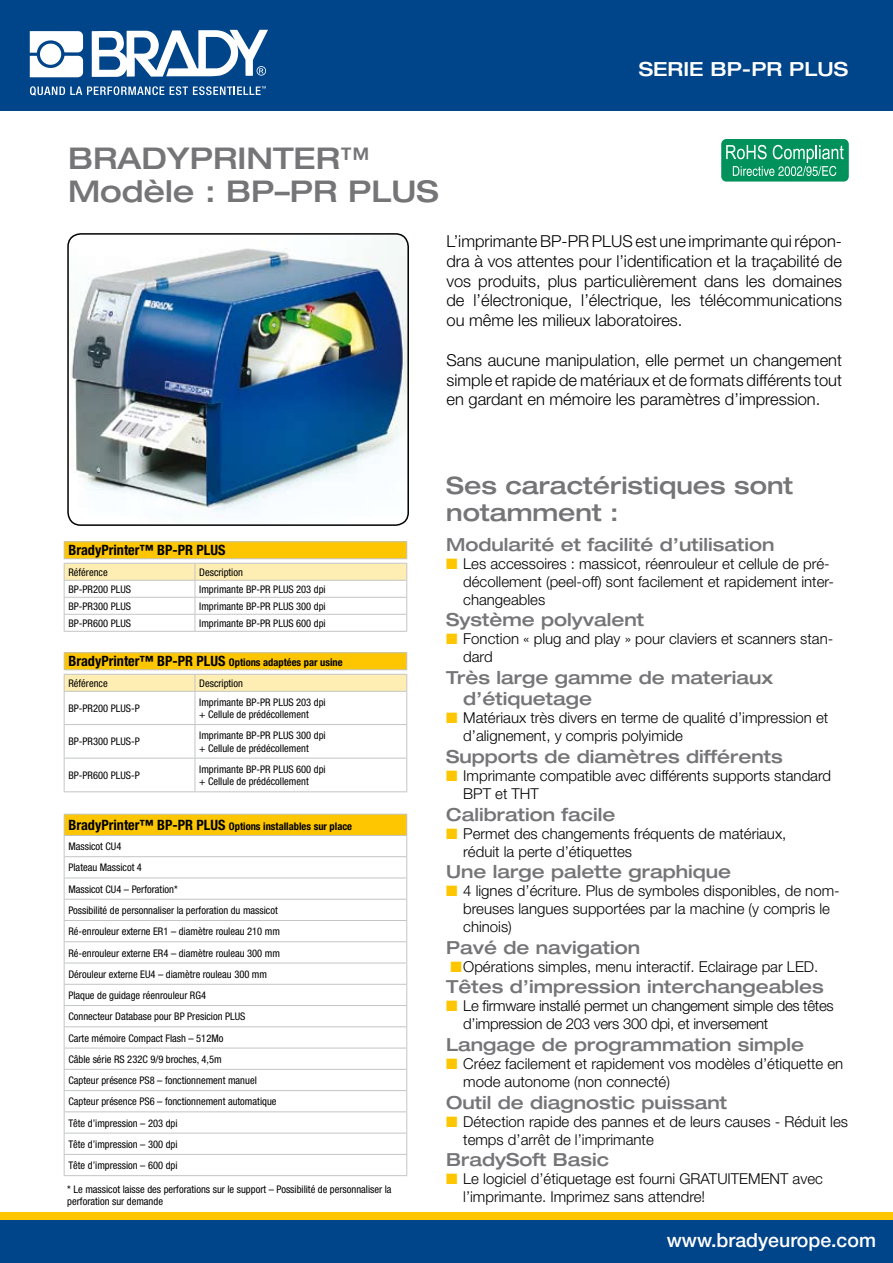
<style>
.page{position:relative;width:893px;height:1263px;background:#fff}
.page>*{position:absolute;margin:0;border:0;box-sizing:border-box;transform-origin:0 0}
.t1{font:500 expanded 30px/33px "Helvetica Neue";color:#757477}
.t2{font:500 expanded 24px/26.5px "Helvetica Neue";color:#757477}
.t3{font:500 19.5px "Helvetica Neue";color:#fff}
.t4{font:500 expanded 19.5px "Helvetica Neue";color:#fff}
.t5{font:500 expanded 18px/21.6px "Helvetica Neue";color:#757477}
.t6{font:300 16.5px/19.8px "Helvetica Neue";color:#000;text-align:justify}
.t7{font:300 15px/18px "Helvetica Neue";color:#000}
.t8{font:300 15px/18px "Helvetica Neue";letter-spacing:-.02em;color:#000}
.t9{font:700 condensed 14.25px "Helvetica Neue";color:#000}
.t10{font:condensed 10.5px/21.3px "Helvetica Neue";color:#000}
.t11{font:700 condensed 10.5px/21px "Helvetica Neue";color:#000}
.s1{font-size:14.25px}
.s2{font-weight:400}
.s3{color:#fdc600}
</style>
<div class="page">
<div style="left:0;top:1212px;width:893px;height:21px;background:#fdc600"></div>
<div style="left:0;top:0;width:893px;height:111px;background:#004489"></div>
<svg style="left:30px;top:31px;width:53px;height:46px"></svg>
<svg style="left:92px;top:30px;width:176px;height:47px"></svg>
<svg style="left:30px;top:86px;width:134px;height:10px"></svg>
<svg style="left:170px;top:86px;width:96px;height:9px"></svg>
<div style="left:0;top:1220px;width:893px;height:43px;background:#004489"></div>
<img style="left:68px;top:234px;width:340px;height:291px;border-radius:13px">
<div style="left:67px;top:233px;width:342px;height:293px;border:2px solid #000;border-radius:13px"></div>
<div style="left:721px;top:139px;width:128px;height:43px;background:#00925a;border-radius:5px"></div>
<svg style="left:726px;top:145px;width:118px;height:31px"></svg>
<hr style="left:64px;top:541px;width:131px;height:1px;background:#c3c5c6">
<hr style="left:195px;top:541px;width:212px;height:1px;background:#c3c5c6">
<svg style="left:64px;top:542px;width:343px;height:89px"></svg>
<hr style="left:64px;top:631px;width:131px;height:1px;background:#c3c5c6">
<hr style="left:195px;top:631px;width:212px;height:1px;background:#c3c5c6">
<hr style="left:64px;top:652px;width:131px;height:1px;background:#c3c5c6">
<hr style="left:195px;top:652px;width:212px;height:1px;background:#c3c5c6">
<svg style="left:64px;top:653px;width:343px;height:38px"></svg>
<hr style="left:64px;top:691px;width:131px;height:1px;background:#c3c5c6">
<hr style="left:64px;top:692px;width:1px;height:32px;background:#c3c5c6">
<hr style="left:195px;top:691px;width:212px;height:1px;background:#c3c5c6">
<hr style="left:195px;top:692px;width:1px;height:32px;background:#c3c5c6">
<hr style="left:406px;top:692px;width:1px;height:32px;background:#c3c5c6">
<hr style="left:64px;top:724px;width:131px;height:1px;background:#c3c5c6">
<hr style="left:64px;top:725px;width:1px;height:33px;background:#c3c5c6">
<hr style="left:195px;top:724px;width:212px;height:1px;background:#c3c5c6">
<hr style="left:195px;top:725px;width:1px;height:33px;background:#c3c5c6">
<hr style="left:406px;top:725px;width:1px;height:33px;background:#c3c5c6">
<hr style="left:64px;top:758px;width:131px;height:1px;background:#c3c5c6">
<hr style="left:64px;top:758px;width:1px;height:33px;background:#c3c5c6">
<hr style="left:195px;top:758px;width:212px;height:1px;background:#c3c5c6">
<hr style="left:195px;top:758px;width:1px;height:33px;background:#c3c5c6">
<hr style="left:406px;top:758px;width:1px;height:33px;background:#c3c5c6">
<hr style="left:64px;top:791px;width:131px;height:1px;background:#c3c5c6">
<hr style="left:195px;top:791px;width:212px;height:1px;background:#c3c5c6">
<div style="left:64px;top:814px;width:343px;height:21px;background:#fdc600"></div>
<hr style="left:64px;top:814px;width:343px;height:1px;background:#c3c5c6">
<hr style="left:64px;top:835px;width:343px;height:1px;background:#c3c5c6">
<hr style="left:64px;top:856px;width:343px;height:1px;background:#c3c5c6">
<hr style="left:64px;top:877px;width:343px;height:1px;background:#c3c5c6">
<svg style="left:64px;top:814px;width:1px;height:361px"></svg>
<svg style="left:406px;top:814px;width:1px;height:361px"></svg>
<hr style="left:64px;top:899px;width:343px;height:1px;background:#c3c5c6">
<hr style="left:64px;top:920px;width:343px;height:1px;background:#c3c5c6">
<hr style="left:64px;top:941px;width:343px;height:1px;background:#c3c5c6">
<hr style="left:64px;top:963px;width:343px;height:1px;background:#c3c5c6">
<hr style="left:64px;top:984px;width:343px;height:1px;background:#c3c5c6">
<hr style="left:64px;top:1005px;width:343px;height:1px;background:#c3c5c6">
<hr style="left:64px;top:1026px;width:343px;height:1px;background:#c3c5c6">
<hr style="left:64px;top:1048px;width:343px;height:1px;background:#c3c5c6">
<hr style="left:64px;top:1069px;width:343px;height:1px;background:#c3c5c6">
<hr style="left:64px;top:1090px;width:343px;height:1px;background:#c3c5c6">
<hr style="left:64px;top:1111px;width:343px;height:1px;background:#c3c5c6">
<hr style="left:64px;top:1133px;width:343px;height:1px;background:#c3c5c6">
<hr style="left:64px;top:1154px;width:343px;height:1px;background:#c3c5c6">
<hr style="left:64px;top:1175px;width:343px;height:1px;background:#c3c5c6">
<h3 class="t4" style="left:639px;top:57px;width:211px">SERIE BP-PR PLUS</h3>
<h1 class="t1" style="left:68px;top:141px;width:372px">BRADYPRINTER™<br>Modèle : BP–PR PLUS</h1>
<p class="t6" style="left:446px;top:231px;width:397px">L’imprimante BP-PR PLUS est une imprimante qui répon&shy;dra à vos attentes pour l’identification et la traçabilité de vos produits, plus particulièrement dans les domaines de l’électronique, l’électrique, les télécommunications ou même les milieux laboratoires.</p>
<h3 class="t6" style="left:446px;top:350px;width:397px">Sans aucune manipulation, elle permet un changement simple et rapide de matériaux et de formats différents tout en gardant en mémoire les paramètres d’impression.</h3>
<h3 class="t9" style="left:68px;top:541px;width:159px">BradyPrinter™ BP-PR PLUS</h3>
<p class="t10" style="left:68px;top:561px;width:41px">Référence</p>
<p class="t10" style="left:199px;top:561px;width:45px">Description</p>
<p class="t10" style="left:68px;top:578px;width:64px">BP-PR200 PLUS</p>
<p class="t10" style="left:199px;top:578px;width:128px">Imprimante BP-PR PLUS 203 dpi</p>
<p class="t10" style="left:68px;top:595px;width:64px">BP-PR300 PLUS</p>
<p class="t10" style="left:199px;top:595px;width:128px">Imprimante BP-PR PLUS 300 dpi</p>
<p class="t10" style="left:68px;top:612px;width:64px">BP-PR600 PLUS</p>
<p class="t10" style="left:199px;top:612px;width:128px">Imprimante BP-PR PLUS 600 dpi</p>
<p class="t11" style="left:68px;top:652px;width:276px"><span class="s1">BradyPrinter™ BP-PR PLUS</span> Options adaptées par usine<br><span class="s2">Référence</span></p>
<p class="t10" style="left:199px;top:672px;width:45px">Description</p>
<p class="t10" style="left:68px;top:698px;width:73px">BP-PR200 PLUS-P</p>
<p class="t10" style="left:199px;top:696px;width:128px;line-height:12.6px">Imprimante BP-PR PLUS 203 dpi + Cellule de prédécollement</p>
<p class="t10" style="left:68px;top:731px;width:73px">BP-PR300 PLUS-P</p>
<p class="t10" style="left:199px;top:729px;width:128px;line-height:12.6px">Imprimante BP-PR PLUS 300 dpi + Cellule de prédécollement</p>
<p class="t10" style="left:68px;top:765px;width:73px">BP-PR600 PLUS-P</p>
<p class="t10" style="left:199px;top:763px;width:128px;line-height:12.6px">Imprimante BP-PR PLUS 600 dpi + Cellule de prédécollement</p>
<p class="t11" style="left:68px;top:816px;width:285px;line-height:19.8px"><span class="s1">BradyPrinter™ BP-PR PLUS</span> Options installables sur place<br><span class="s2">Massicot CU4</span></p>
<p class="t10" style="left:68px;top:857px;width:213px">Plateau Massicot 4<br>Massicot CU4 – Perforation*<br>Possibilité de personnaliser la perforation du massicot Ré-enrouleur externe ER1 – diamètre rouleau 210 mm Ré-enrouleur externe ER4 – diamètre rouleau 300 mm Dérouleur externe EU4 – diamètre rouleau 300 mm Plaque de guidage réenrouleur RG4<br>Connecteur Database pour BP Presicion PLUS<br>Carte mémoire Compact Flash – 512Mo<br>Câble série RS 232C 9/9 broches, 4,5m<br>Capteur présence PS8 – fonctionnement manuel Capteur présence PS6 – fonctionnement automatique Tête d’impression – 203 dpi<br>Tête d’impression – 300 dpi<br>Tête d’impression – 600 dpi</p>
<p class="t10" style="left:67px;top:1182px;width:326px;line-height:12.6px">* Le massicot laisse des perforations sur le support – Possibilité de personnaliser la perforation sur demande</p>
<h2 class="t2" style="left:446px;top:472px;width:349px">Ses caractéristiques sont notamment :</h2>
<h3 class="t5" style="left:446px;top:533px;width:330px">Modularité et facilité d’utilisation</h3>
<h3 class="t7" style="left:463px;top:554px;width:372px;text-indent:-17px"><span class="s3">■</span> Les accessoires : massicot, réenrouleur et cellule de pré&shy;décollement (peel-off) sont facilement et rapidement inter&shy;changeables</h3>
<h3 class="t5" style="left:446px;top:609px;width:199px">Système polyvalent</h3>
<h3 class="t7" style="left:463px;top:629px;width:372px;text-indent:-17px"><span class="s3">■</span> Fonction « plug and play » pour claviers et scanners stan&shy;dard</h3>
<h3 class="t5" style="left:463px;top:666px;width:311px;text-indent:-17px">Très large gamme de materiaux d’étiquetage</h3>
<h3 class="t7" style="left:463px;top:709px;width:367px;text-indent:-17px"><span class="s3">■</span> Matériaux très divers en terme de qualité d’impression et d’alignement, y compris polyimide</h3>
<h3 class="t5" style="left:446px;top:745px;width:338px">Supports de diamètres différents</h3>
<h3 class="t7" style="left:463px;top:766px;width:369px;text-indent:-17px"><span class="s3">■</span> Imprimante compatible avec différents supports standard<br>BPT et THT</h3>
<h3 class="t5" style="left:446px;top:803px;width:171px">Calibration facile</h3>
<h3 class="t7" style="left:463px;top:824px;width:325px;text-indent:-17px"><span class="s3">■</span> Permet des changements fréquents de matériaux, réduit la perte d’étiquettes</h3>
<h3 class="t5" style="left:446px;top:861px;width:286px">Une large palette graphique</h3>
<h3 class="t7" style="left:463px;top:881px;width:378px;text-indent:-17px"><span class="s3">■</span> 4 lignes d’écriture. Plus de symboles disponibles, de nom&shy;breuses langues supportées par la machine (y compris le chinois)</h3>
<h3 class="t5" style="left:446px;top:936px;width:196px">Pavé de navigation</h3>
<h3 class="t7" style="left:450px;top:957px;width:369px"><span class="s3">■</span>Opérations simples, menu interactif. Eclairage par LED.</h3>
<h3 class="t5" style="left:446px;top:976px;width:379px">Têtes d’impression interchangeables</h3>
<h3 class="t8" style="left:463px;top:997px;width:372px;text-indent:-17px"><span class="s3">■</span> Le firmware installé permet un changement simple des têtes d’impression de 203 vers 300 dpi, et inversement</h3>
<h3 class="t5" style="left:446px;top:1033px;width:359px">Langage de programmation simple</h3>
<h3 class="t7" style="left:463px;top:1054px;width:382px;text-indent:-17px"><span class="s3">■</span> Créez facilement et rapidement vos modèles d’étiquette en mode autonome (non connecté)</h3>
<h3 class="t5" style="left:446px;top:1091px;width:282px">Outil de diagnostic puissant</h3>
<h3 class="t7" style="left:463px;top:1112px;width:386px;text-indent:-17px"><span class="s3">■</span> Détection rapide des pannes et de leurs causes - Réduit les temps d’arrêt de l’imprimante</h3>
<h3 class="t5" style="left:446px;top:1149px;width:164px">BradySoft Basic</h3>
<h3 class="t7" style="left:463px;top:1169px;width:361px;text-indent:-17px"><span class="s3">■</span> Le logiciel d’étiquetage est fourni GRATUITEMENT avec l’imprimante. Imprimez sans attendre!</h3>
<h3 class="t3" style="left:667px;top:1228px;width:211px">www.bradyeurope.com</h3>
</div>
